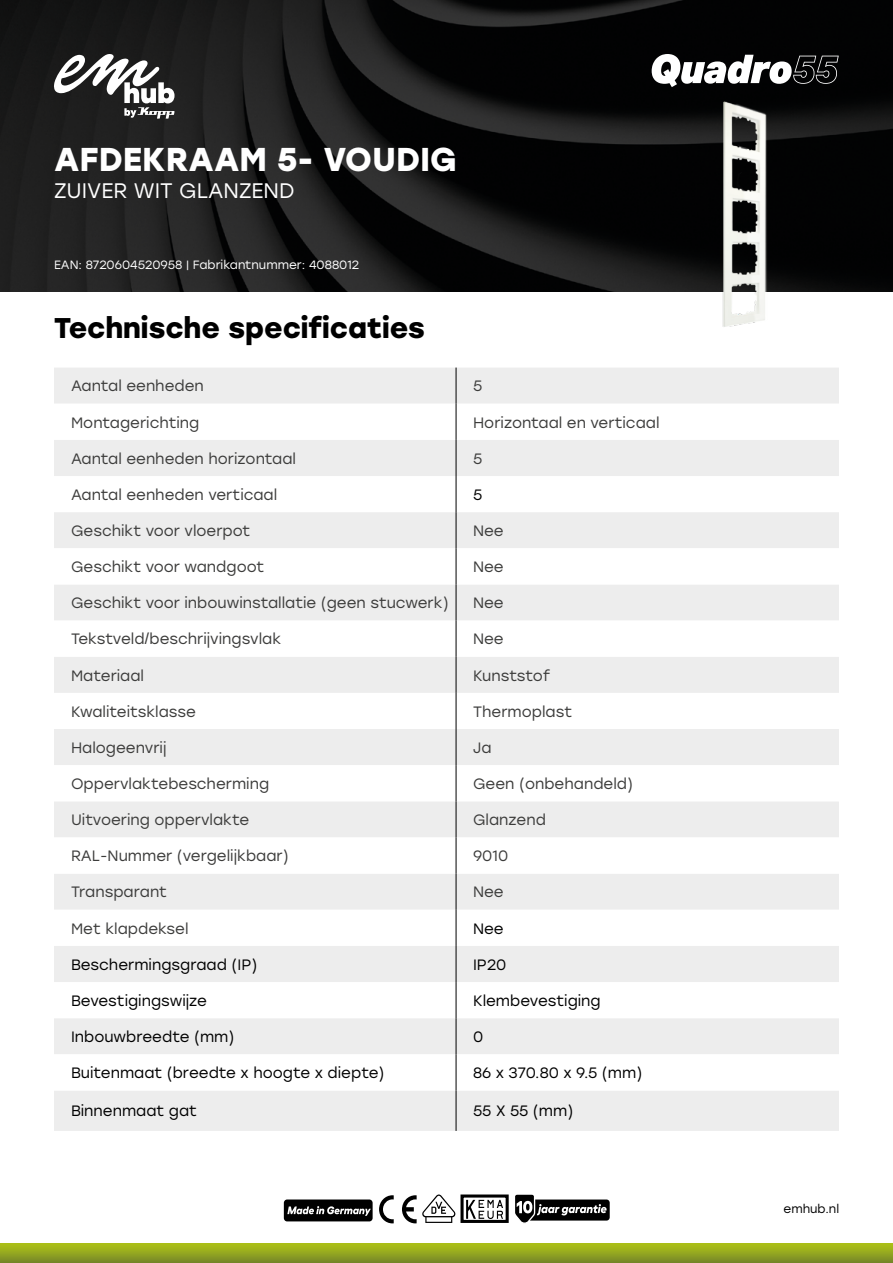
<style>
.page{position:relative;width:893px;height:1263px;background:#fff}
.page>*{position:absolute;margin:0;border:0;box-sizing:border-box;transform-origin:0 0}
.t1{font:700 33px "Stolzl";color:#fff}
.t2{font:700 28.5px "Stolzl";color:#000}
.t3{font:21px "Stolzl";color:#fff}
.t4{font:15px "Stolzl";color:#3c3c3b}
.t5{font:15px "Stolzl";color:#000}
.t6{font:12px "Stolzl";color:#fff}
.t7{font:12px "Stolzl";color:#000}
</style>
<div class="page">
<img style="left:0;top:0;width:893px;height:291px">
<svg style="left:54px;top:54px;width:121px;height:65px"></svg>
<svg style="left:652px;top:54px;width:187px;height:33px"></svg>
<svg style="left:0;top:1244px;width:893px;height:19px;background:#91a420"></svg>
<div style="left:54px;top:368px;width:785px;height:763px;background:#ededed"></div>
<svg style="left:54px;top:404px;width:785px;height:470px"></svg>
<svg style="left:54px;top:910px;width:785px;height:180px"></svg>
<hr style="left:456px;top:368px;width:1px;height:36px;background:#000">
<hr style="left:456px;top:404px;width:1px;height:36px;background:#000">
<hr style="left:456px;top:440px;width:1px;height:36px;background:#000">
<hr style="left:456px;top:476px;width:1px;height:36px;background:#000">
<hr style="left:456px;top:512px;width:1px;height:36px;background:#000">
<hr style="left:456px;top:548px;width:1px;height:36px;background:#000">
<hr style="left:456px;top:584px;width:1px;height:37px;background:#000">
<hr style="left:456px;top:621px;width:1px;height:36px;background:#000">
<hr style="left:456px;top:657px;width:1px;height:36px;background:#000">
<hr style="left:456px;top:693px;width:1px;height:36px;background:#000">
<hr style="left:456px;top:729px;width:1px;height:36px;background:#000">
<hr style="left:456px;top:765px;width:1px;height:36px;background:#000">
<hr style="left:456px;top:801px;width:1px;height:36px;background:#000">
<hr style="left:456px;top:837px;width:1px;height:37px;background:#000">
<hr style="left:456px;top:874px;width:1px;height:36px;background:#000">
<hr style="left:456px;top:910px;width:1px;height:36px;background:#000">
<hr style="left:456px;top:946px;width:1px;height:36px;background:#000">
<hr style="left:456px;top:982px;width:1px;height:36px;background:#000">
<hr style="left:456px;top:1018px;width:1px;height:36px;background:#000">
<hr style="left:456px;top:1054px;width:1px;height:36px;background:#000">
<hr style="left:456px;top:1090px;width:1px;height:41px;background:#000">
<img style="left:623px;top:95px;width:244px;height:232px">
<svg style="left:379px;top:1195px;width:15px;height:28px"></svg>
<div style="left:460px;top:1194px;width:49px;height:29px;border:3px solid #000"></div>
<svg style="left:466px;top:1200px;width:37px;height:19px"></svg>
<svg style="left:402px;top:1194px;width:53px;height:29px"></svg>
<div style="left:524px;top:1199px;width:86px;height:21px;background:#000;border-radius:3px"></div>
<svg style="left:515px;top:1194px;width:92px;height:29px"></svg>
<div style="left:284px;top:1199px;width:89px;height:22px;background:#000;border-radius:3px"></div>
<svg style="left:287px;top:1206px;width:84px;height:10px"></svg>
<h1 class="t1" style="left:54px;top:136px;width:405px">AFDEKRAAM 5- VOUDIG</h1>
<h3 class="t3" style="left:54px;top:176px;width:242px">ZUIVER WIT GLANZEND</h3>
<p class="t6" style="left:54px;top:256px;width:307px">EAN: 8720604520958 | Fabrikantnummer: 4088012</p>
<h2 class="t2" style="left:54px;top:307px;width:373px">Technische specificaties</h2>
<p class="t4" style="left:71px;top:376px;width:134px">Aantal eenheden</p>
<p class="t4" style="left:473px;top:376px;width:11px">5</p>
<p class="t4" style="left:71px;top:412px;width:130px">Montagerichting</p>
<p class="t4" style="left:473px;top:412px;width:188px">Horizontaal en verticaal</p>
<p class="t4" style="left:71px;top:448px;width:226px">Aantal eenheden horizontaal</p>
<p class="t4" style="left:473px;top:448px;width:11px">5</p>
<p class="t4" style="left:71px;top:484px;width:208px">Aantal eenheden verticaal</p>
<p class="t5" style="left:473px;top:484px;width:11px">5</p>
<p class="t4" style="left:71px;top:520px;width:181px">Geschikt voor vloerpot</p>
<p class="t4" style="left:473px;top:520px;width:32px">Nee</p>
<p class="t4" style="left:71px;top:556px;width:195px">Geschikt voor wandgoot</p>
<p class="t4" style="left:473px;top:556px;width:32px">Nee</p>
<p class="t4" style="left:71px;top:593px;width:379px">Geschikt voor inbouwinstallatie (geen stucwerk)</p>
<p class="t4" style="left:473px;top:593px;width:32px">Nee</p>
<p class="t4" style="left:71px;top:629px;width:212px">Tekstveld/beschrijvingsvlak</p>
<p class="t4" style="left:473px;top:629px;width:32px">Nee</p>
<p class="t4" style="left:71px;top:665px;width:75px">Materiaal</p>
<p class="t4" style="left:473px;top:665px;width:79px">Kunststof</p>
<p class="t4" style="left:71px;top:701px;width:126px">Kwaliteitsklasse</p>
<p class="t4" style="left:473px;top:701px;width:100px">Thermoplast</p>
<p class="t4" style="left:71px;top:737px;width:97px">Halogeenvrij</p>
<p class="t4" style="left:473px;top:737px;width:20px">Ja</p>
<p class="t4" style="left:71px;top:773px;width:200px">Oppervlaktebescherming</p>
<p class="t4" style="left:473px;top:773px;width:161px">Geen (onbehandeld)</p>
<p class="t4" style="left:71px;top:809px;width:180px">Uitvoering oppervlakte</p>
<p class="t4" style="left:473px;top:809px;width:74px">Glanzend</p>
<p class="t4" style="left:71px;top:845px;width:219px">RAL-Nummer (vergelijkbaar)</p>
<p class="t4" style="left:473px;top:845px;width:37px">9010</p>
<p class="t4" style="left:71px;top:882px;width:97px">Transparant</p>
<p class="t4" style="left:473px;top:882px;width:32px">Nee</p>
<p class="t4" style="left:71px;top:918px;width:119px">Met klapdeksel</p>
<p class="t5" style="left:473px;top:918px;width:32px">Nee</p>
<p class="t5" style="left:71px;top:954px;width:188px">Beschermingsgraad (IP)</p>
<p class="t5" style="left:473px;top:954px;width:35px">IP20</p>
<p class="t5" style="left:71px;top:990px;width:138px">Bevestigingswijze</p>
<p class="t5" style="left:473px;top:990px;width:129px">Klembevestiging</p>
<p class="t5" style="left:71px;top:1026px;width:165px">Inbouwbreedte (mm)</p>
<p class="t5" style="left:473px;top:1026px;width:12px">0</p>
<p class="t5" style="left:71px;top:1062px;width:315px">Buitenmaat (breedte x hoogte x diepte)</p>
<p class="t5" style="left:473px;top:1062px;width:171px">86 x 370.80 x 9.5 (mm)</p>
<p class="t5" style="left:71px;top:1101px;width:127px">Binnenmaat gat</p>
<p class="t5" style="left:473px;top:1101px;width:102px">55 X 55 (mm)</p>
<p class="t7" style="left:783px;top:1200px;width:57px">emhub.nl</p>
</div>
